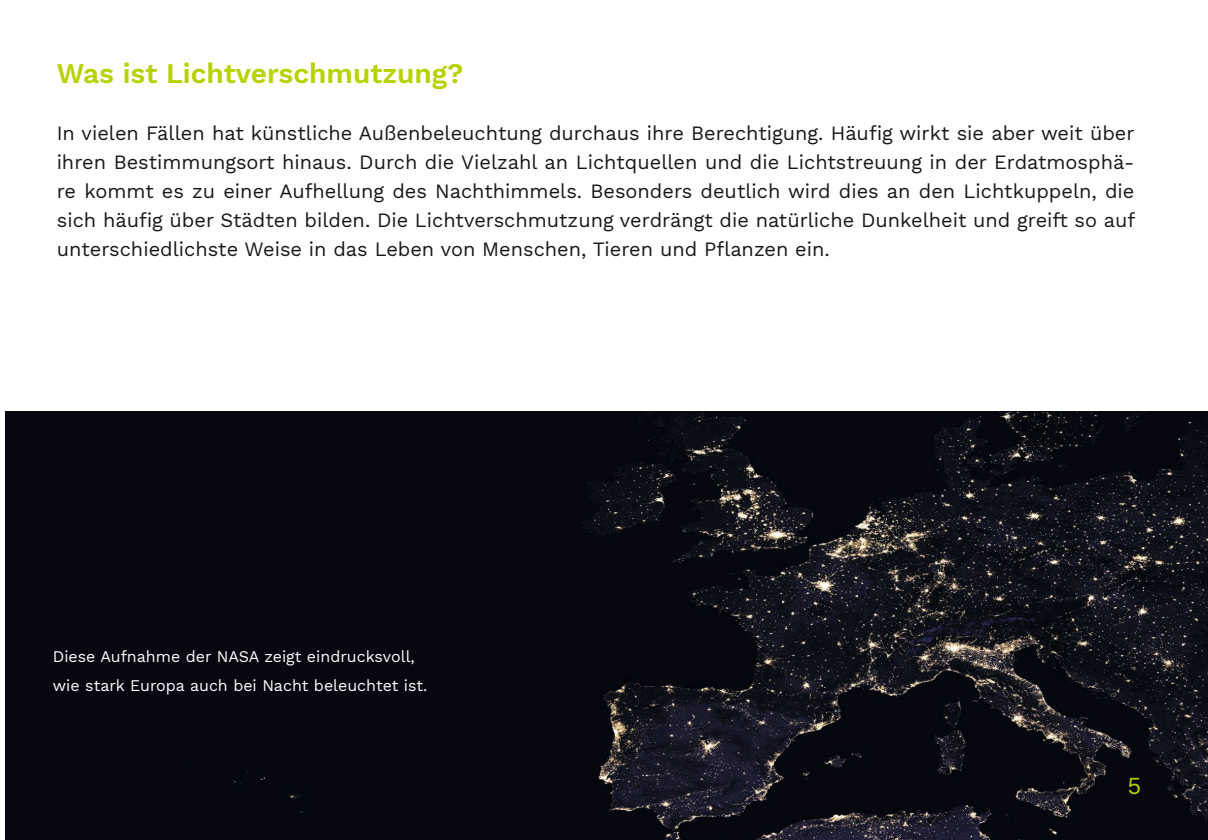
<style>
.page{position:relative;width:1208px;height:840px;background:#fff}
.page>*{position:absolute;margin:0;border:0;box-sizing:border-box;transform-origin:0 0}
.t1{font:600 28px "Work Sans";color:#b6d200}
.t2{font:24px "Work Sans";color:#b6d200}
.t3{font:20px/28.8px "Work Sans";color:#171818;text-align:justify}
.t4{font:16px/28.8px "Work Sans";color:#fff}
</style>
<div class="page">
<img style="left:6px;top:411px;width:1202px;height:427px">
<h1 class="t1" style="left:57px;top:52px;width:408px">Was ist Lichtverschmutzung?</h1>
<p class="t3" style="left:57px;top:118px;width:1080px">In vielen Fällen hat künstliche Außenbeleuchtung durchaus ihre Berechtigung. Häufig wirkt sie aber weit über ihren Bestimmungsort hinaus. Durch die Vielzahl an Lichtquellen und die Lichtstreuung in der Erdatmosphä&shy;re kommt es zu einer Aufhellung des Nachthimmels. Besonders deutlich wird dies an den Lichtkuppeln, die sich häufig über Städten bilden. Die Lichtverschmutzung verdrängt die natürliche Dunkelheit und greift so auf unterschiedlichste Weise in das Leben von Menschen, Tieren und Pflanzen ein.</p>
<p class="t4" style="left:53px;top:640px;width:376px">Diese Aufnahme der NASA zeigt eindrucksvoll, wie stark Europa auch bei Nacht beleuchtet ist.</p>
<p class="t2" style="left:1127px;top:767px;width:16px">5</p>
</div>
